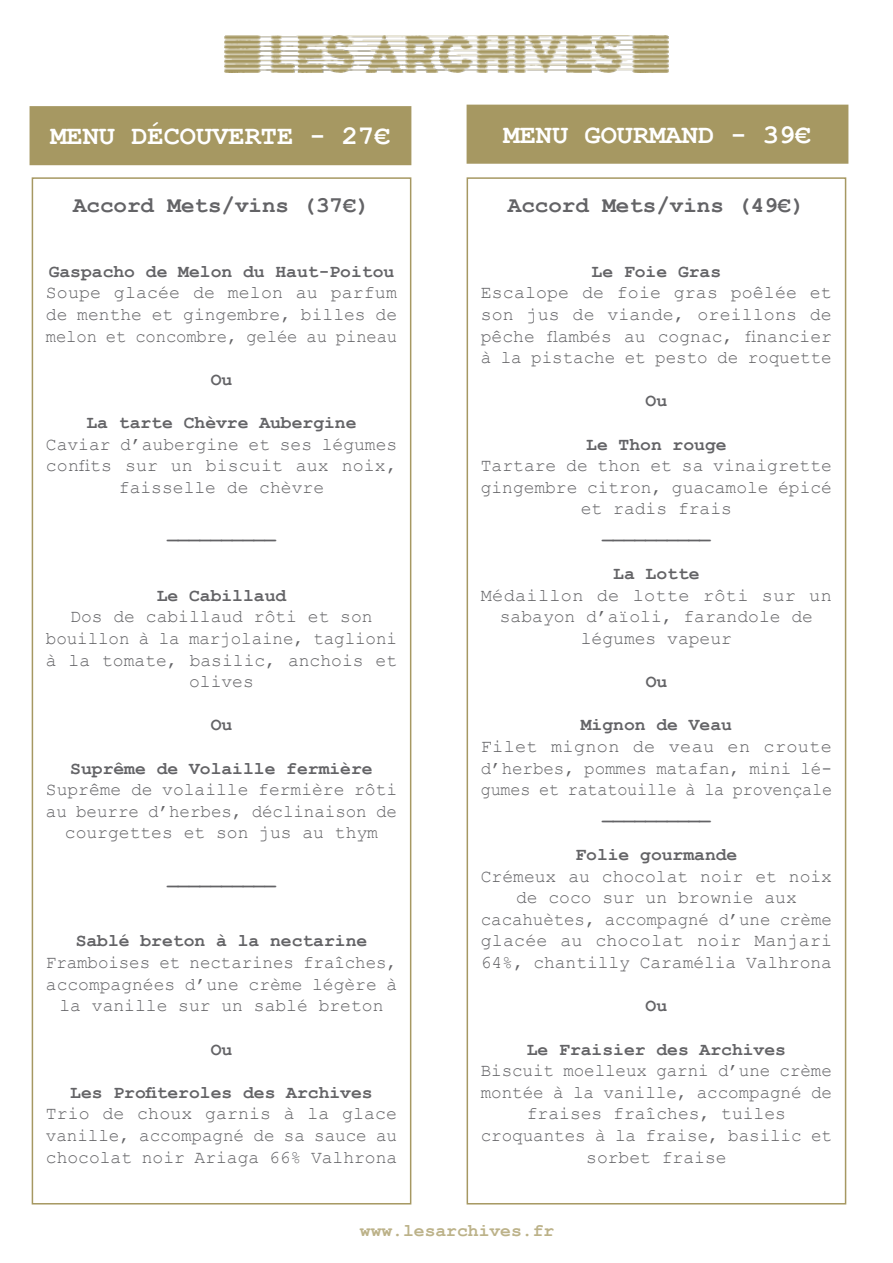
<style>
.page{position:relative;width:893px;height:1263px;background:#fff}
.page>*{position:absolute;margin:0;border:0;box-sizing:border-box;transform-origin:0 0}
.t1{font:700 27px "Courier New";color:#fff}
.t2{font:700 22.5px "Courier New";color:#636366}
.t3{font:18px/21.6px "Courier New";color:#636366;text-align:center}
.t4{font:700 18px "Courier New";color:#636366}
.t5{font:700 18px "Courier New";color:#bcb289}
</style>
<div class="page">
<img style="left:224px;top:36px;width:445px;height:36px">
<div style="left:32px;top:177px;width:379px;height:1027px;border:2px solid #a69862"></div>
<div style="left:30px;top:107px;width:381px;height:57px;background:#a69862"></div>
<div style="left:30px;top:106px;width:381px;height:59px;border:2px solid #a69862"></div>
<div style="left:467px;top:177px;width:379px;height:1027px;border:2px solid #a69862"></div>
<div style="left:467px;top:105px;width:381px;height:58px;background:#a69862"></div>
<div style="left:467px;top:105px;width:381px;height:59px;border:2px solid #a69862"></div>
<h1 class="t1" style="left:50px;top:122px;width:342px">MENU DÉCOUVERTE - 27€</h1>
<p class="t2" style="left:73px;top:193px;width:299px">Accord Mets/vins (37€)</p>
<p class="t4" style="left:49px;top:262px;width:347px">Gaspacho de Melon du Haut-Poitou</p>
<p class="t3" style="left:46px;top:283px;width:353px;text-align:justify">Soupe glacée de melon au parfum de menthe et gingembre, billes de melon et concombre, gelée au pineau</p>
<p class="t4" style="left:211px;top:370px;width:23px">Ou</p>
<p class="t4" style="left:87px;top:413px;width:272px">La tarte Chèvre Aubergine</p>
<p class="t3" style="left:46px;top:434px;width:353px">Caviar d’aubergine et ses légumes confits sur un biscuit aux noix, faisselle de chèvre</p>
<p class="t4" style="left:168px;top:521px;width:110px">__________</p>
<p class="t4" style="left:157px;top:586px;width:131px">Le Cabillaud</p>
<p class="t3" style="left:46px;top:607px;width:353px">Dos de cabillaud rôti et son bouillon à la marjolaine, taglioni à la tomate, basilic, anchois et olives</p>
<p class="t4" style="left:211px;top:715px;width:23px">Ou</p>
<p class="t4" style="left:70px;top:759px;width:304px">Suprême de Volaille fermière</p>
<p class="t3" style="left:46px;top:780px;width:353px">Suprême de volaille fermière rôti au beurre d’herbes, déclinaison de courgettes et son jus au thym</p>
<p class="t4" style="left:168px;top:867px;width:110px">__________</p>
<p class="t4" style="left:76px;top:931px;width:293px">Sablé breton à la nectarine</p>
<p class="t3" style="left:46px;top:952px;width:353px">Framboises et nectarines fraîches, accompagnées d’une crème légère à la vanille sur un sablé breton</p>
<p class="t4" style="left:211px;top:1039px;width:23px">Ou</p>
<p class="t4" style="left:70px;top:1083px;width:304px">Les Profiteroles des Archives</p>
<p class="t3" style="left:46px;top:1104px;width:353px;text-align:justify">Trio de choux garnis à la glace vanille, accompagné de sa sauce au chocolat noir Ariaga 66% Valhrona</p>
<h1 class="t1" style="left:504px;top:120px;width:309px">MENU GOURMAND - 39€</h1>
<p class="t2" style="left:508px;top:193px;width:299px">Accord Mets/vins (49€)</p>
<p class="t4" style="left:592px;top:262px;width:131px">Le Foie Gras</p>
<p class="t3" style="left:481px;top:283px;width:353px;text-align:justify">Escalope de foie gras poêlée et son jus de viande, oreillons de pêche flambés au cognac, financier à la pistache et pesto de roquette</p>
<p class="t4" style="left:646px;top:391px;width:23px">Ou</p>
<p class="t4" style="left:586px;top:435px;width:142px">Le Thon rouge</p>
<p class="t3" style="left:481px;top:456px;width:353px">Tartare de thon et sa vinaigrette gingembre citron, guacamole épicé et radis frais</p>
<p class="t4" style="left:602px;top:521px;width:109px">__________</p>
<p class="t4" style="left:613px;top:564px;width:88px">La Lotte</p>
<p class="t3" style="left:481px;top:585px;width:353px">Médaillon de lotte rôti sur un sabayon d’aïoli, farandole de légumes vapeur</p>
<p class="t4" style="left:646px;top:672px;width:23px">Ou</p>
<p class="t4" style="left:581px;top:715px;width:153px">Mignon de Veau</p>
<p class="t3" style="left:481px;top:736px;width:353px;text-align:justify">Filet mignon de veau en croute d’herbes, pommes matafan, mini lé&shy;gumes et ratatouille à la provençale</p>
<p class="t4" style="left:602px;top:802px;width:109px">__________</p>
<p class="t4" style="left:575px;top:845px;width:163px">Folie gourmande</p>
<p class="t3" style="left:481px;top:866px;width:353px">Crémeux au chocolat noir et noix de coco sur un brownie aux cacahuètes, accompagné d’une crème glacée au chocolat noir Manjari<br>64%, chantilly Caramélia Valhrona</p>
<p class="t4" style="left:646px;top:996px;width:23px">Ou</p>
<p class="t4" style="left:527px;top:1039px;width:261px">Le Fraisier des Archives</p>
<p class="t3" style="left:481px;top:1060px;width:353px">Biscuit moelleux garni d’une crème montée à la vanille, accompagné de fraises fraîches, tuiles croquantes à la fraise, basilic et sorbet fraise</p>
<p class="t5" style="left:360px;top:1221px;width:196px">www.lesarchives.fr</p>
</div>
